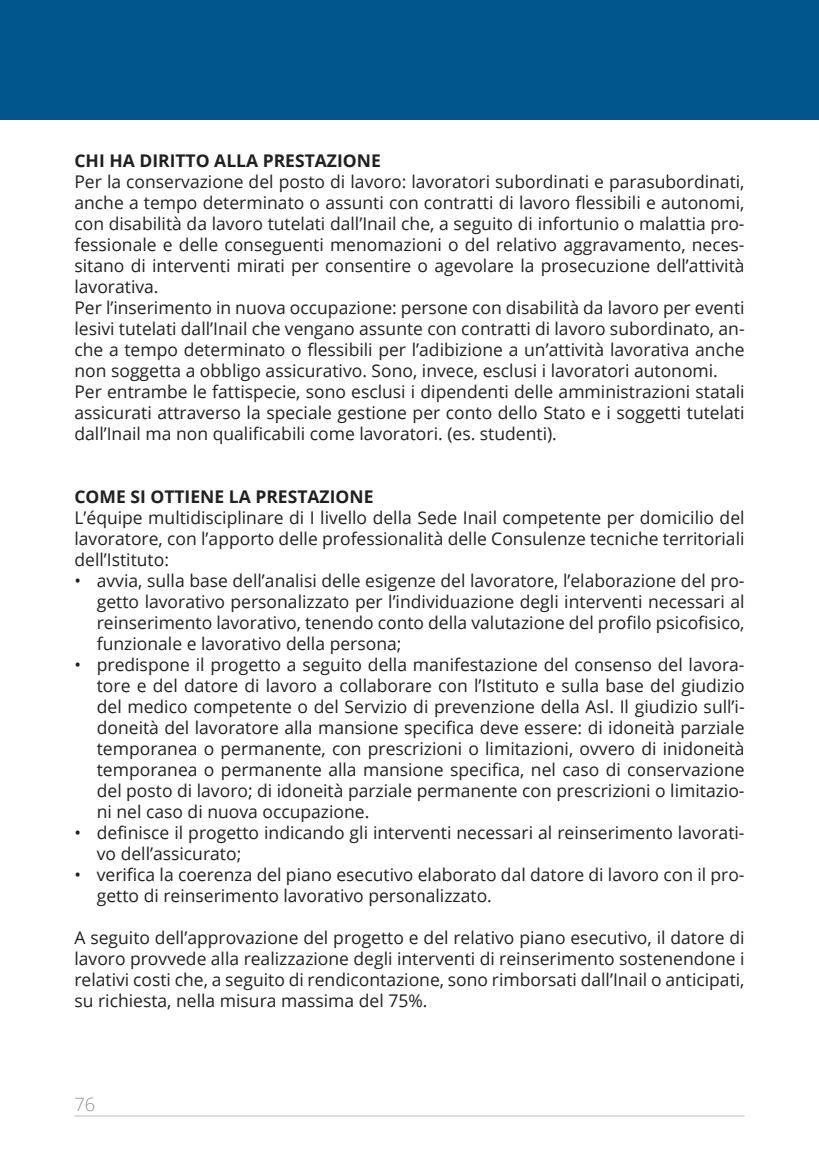
<style>
.page{position:relative;width:819px;height:1156px;background:#fff}
.page>*{position:absolute;margin:0;border:0;box-sizing:border-box;transform-origin:0 0}
.t1{font:300 18.38px "Open Sans";color:#939598}
.t2{font:17.5px/21px "Open Sans";color:#231f20;text-align:justify}
.t3{font:700 17.5px "Open Sans";color:#231f20}
</style>
<div class="page">
<hr style="left:74px;top:1116px;width:670px;height:1px;background:#bcbdc0">
<div style="left:0;top:0;width:819px;height:119px;background:#01568d"></div>
<p class="t3" style="left:74px;top:148px;width:308px">CHI HA DIRITTO ALLA PRESTAZIONE</p>
<p class="t2" style="left:74px;top:171px;width:671px;text-align:left">Per la conservazione del posto di lavoro: lavoratori subordinati e parasubordinati, anche a tempo determinato o assunti con contratti di lavoro flessibili e autonomi, con disabilità da lavoro tutelati dall’Inail che, a seguito di infortunio o malattia pro&shy;fessionale e delle conseguenti menomazioni o del relativo aggravamento, neces&shy;sitano di interventi mirati per consentire o agevolare la prosecuzione dell’attività lavorativa.<br>Per l’inserimento in nuova occupazione: persone con disabilità da lavoro per eventi lesivi tutelati dall’Inail che vengano assunte con contratti di lavoro subordinato, an&shy;che a tempo determinato o flessibili per l’adibizione a un’attività lavorativa anche non soggetta a obbligo assicurativo. Sono, invece, esclusi i lavoratori autonomi.<br>Per entrambe le fattispecie, sono esclusi i dipendenti delle amministrazioni statali assicurati attraverso la speciale gestione per conto dello Stato e i soggetti tutelati dall’Inail ma non qualificabili come lavoratori. (es. studenti).</p>
<p class="t3" style="left:74px;top:484px;width:300px">COME SI OTTIENE LA PRESTAZIONE</p>
<p class="t2" style="left:74px;top:507px;width:671px">L’équipe multidisciplinare di I livello della Sede Inail competente per domicilio del lavoratore, con l’apporto delle professionalità delle Consulenze tecniche territoriali dell’Istituto:</p>
<p class="t2" style="left:97px;top:570px;width:649px;text-indent:-22px">• avvia, sulla base dell’analisi delle esigenze del lavoratore, l’elaborazione del pro&shy;getto lavorativo personalizzato per l’individuazione degli interventi necessari al reinserimento lavorativo, tenendo conto della valutazione del profilo psicofisico, funzionale e lavorativo della persona;</p>
<p class="t2" style="left:97px;top:654px;width:649px;text-indent:-22px">• predispone il progetto a seguito della manifestazione del consenso del lavora&shy;tore e del datore di lavoro a collaborare con l’Istituto e sulla base del giudizio del medico competente o del Servizio di prevenzione della Asl. Il giudizio sull’i&shy;doneità del lavoratore alla mansione specifica deve essere: di idoneità parziale temporanea o permanente, con prescrizioni o limitazioni, ovvero di inidoneità temporanea o permanente alla mansione specifica, nel caso di conservazione del posto di lavoro; di idoneità parziale permanente con prescrizioni o limitazio&shy;ni nel caso di nuova occupazione.</p>
<p class="t2" style="left:97px;top:822px;width:649px;text-indent:-22px">• definisce il progetto indicando gli interventi necessari al reinserimento lavorati&shy;vo dell’assicurato;</p>
<p class="t2" style="left:97px;top:864px;width:649px;text-indent:-22px">• verifica la coerenza del piano esecutivo elaborato dal datore di lavoro con il pro&shy;getto di reinserimento lavorativo personalizzato.</p>
<p class="t2" style="left:74px;top:927px;width:671px">A seguito dell’approvazione del progetto e del relativo piano esecutivo, il datore di lavoro provvede alla realizzazione degli interventi di reinserimento sostenendone i relativi costi che, a seguito di rendicontazione, sono rimborsati dall’Inail o anticipati, su richiesta, nella misura massima del 75%.</p>
<p class="t1" style="left:74px;top:1091px;width:22px">76</p>
</div>
